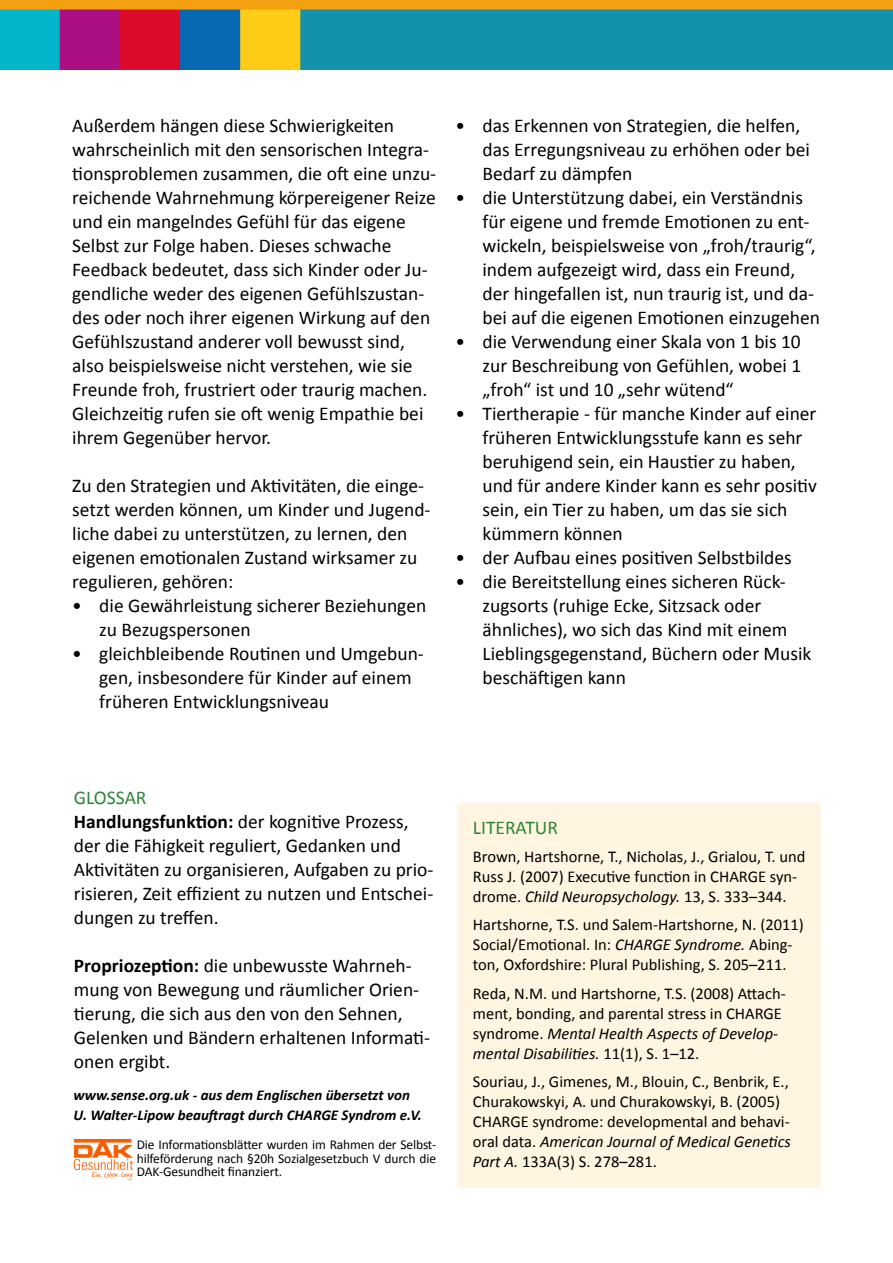
<style>
.page{position:relative;width:893px;height:1263px;background:#fff}
.page>*{position:absolute;margin:0;border:0;box-sizing:border-box;transform-origin:0 0}
.t1{font:19.5px/24px "Calibri";color:#000}
.t2{font:19.5px "Calibri";color:#2c8637}
.t3{font:16.5px/20px "Calibri";color:#000}
.t4{font:italic 700 15px/19.5px "Calibri";color:#000}
.t5{font:13.5px/13.5px "Calibri";letter-spacing:-.01em;color:#000;text-align:justify}
.s1{color:#2c8637}
.s2{font-weight:700}
.s3{font-style:italic}
</style>
<div class="page">
<img style="left:0;top:0;width:893px;height:69px">
<div style="left:457px;top:804px;width:364px;height:384px;background:#fff5e0"></div>
<img style="left:74px;top:1139px;width:59px;height:41px">
<p class="t1" style="left:72px;top:113px;width:365px">Außerdem hängen diese Schwierigkeiten wahrscheinlich mit den sensorischen Integra&shy;tionsproblemen zusammen, die oft eine unzu&shy;reichende Wahrnehmung körpereigener Reize und ein mangelndes Gefühl für das eigene Selbst zur Folge haben. Dieses schwache Feedback bedeutet, dass sich Kinder oder Ju&shy;gendliche weder des eigenen Gefühlszustan&shy;des oder noch ihrer eigenen Wirkung auf den Gefühlszustand anderer voll bewusst sind, also beispielsweise nicht verstehen, wie sie Freunde froh, frustriert oder traurig machen.<br>Gleichzeitig rufen sie oft wenig Empathie bei ihrem Gegenüber hervor.</p>
<p class="t1" style="left:72px;top:473px;width:360px">Zu den Strategien und Aktivitäten, die einge&shy;setzt werden können, um Kinder und Jugend&shy;liche dabei zu unterstützen, zu lernen, den eigenen emotionalen Zustand wirksamer zu regulieren, gehören:</p>
<p class="t1" style="left:99px;top:593px;width:328px;text-indent:-27px">• die Gewährleistung sicherer Beziehungen zu Bezugspersonen</p>
<p class="t1" style="left:99px;top:641px;width:326px;text-indent:-27px">• gleichbleibende Routinen und Umgebun&shy;gen, insbesondere für Kinder auf einem früheren Entwicklungsniveau</p>
<p class="t1" style="left:482px;top:113px;width:329px;text-indent:-27px">• das Erkennen von Strategien, die helfen, das Erregungsniveau zu erhöhen oder bei<br>Bedarf zu dämpfen</p>
<p class="t1" style="left:482px;top:185px;width:339px;text-indent:-27px">• die Unterstützung dabei, ein Verständnis für eigene und fremde Emotionen zu ent&shy;wickeln, beispielsweise von „froh/traurig“, indem aufgezeigt wird, dass ein Freund, der hingefallen ist, nun traurig ist, und da&shy;bei auf die eigenen Emotionen einzugehen</p>
<p class="t1" style="left:482px;top:329px;width:320px;text-align:justify;text-indent:-27px">• die Verwendung einer Skala von 1 bis 10 zur Beschreibung von Gefühlen, wobei 1 „froh“ ist und 10 „sehr wütend“</p>
<p class="t1" style="left:482px;top:401px;width:336px;text-indent:-27px">• Tiertherapie - für manche Kinder auf einer früheren Entwicklungsstufe kann es sehr beruhigend sein, ein Haustier zu haben, und für andere Kinder kann es sehr positiv sein, ein Tier zu haben, um das sie sich kümmern können</p>
<p class="t1" style="left:455px;top:545px;width:338px">• der Aufbau eines positiven Selbstbildes</p>
<p class="t1" style="left:482px;top:569px;width:330px;text-indent:-27px">• die Bereitstellung eines sicheren Rück&shy;zugsorts (ruhige Ecke, Sitzsack oder ähnliches), wo sich das Kind mit einem Lieblingsgegenstand, Büchern oder Musik beschäftigen kann</p>
<p class="t1" style="left:74px;top:785px;width:361px"><span class="s1">GLOSSAR<br></span><span class="s2">Handlungsfunktion:</span> der kognitive Prozess, der die Fähigkeit reguliert, Gedanken und Aktivitäten zu organisieren, Aufgaben zu prio&shy;risieren, Zeit effizient zu nutzen und Entschei&shy;dungen zu treffen.</p>
<p class="t1" style="left:74px;top:953px;width:358px"><span class="s2">Propriozeption:</span> die unbewusste Wahrneh&shy;mung von Bewegung und räumlicher Orien&shy;tierung, die sich aus den von den Sehnen, Gelenken und Bändern erhaltenen Informati&shy;onen ergibt.</p>
<p class="t4" style="left:74px;top:1086px;width:350px">www.sense.org.uk - aus dem Englischen übersetzt von<br>U. Walter-Lipow beauftragt durch CHARGE Syndrom e.V.</p>
<p class="t5" style="left:137px;top:1138px;width:301px">Die Informationsblätter wurden im Rahmen der Selbst&shy;hilfeförderung nach §20h Sozialgesetzbuch V durch die DAK-Gesundheit finanziert.</p>
<p class="t2" style="left:473px;top:815px;width:87px">LITERATUR</p>
<p class="t3" style="left:473px;top:847px;width:334px">Brown, Hartshorne, T., Nicholas, J., Grialou, T. und<br>Russ J. (2007) Executive function in CHARGE syn&shy;drome. <span class="s3">Child Neuropsychology.</span> 13, S. 333–344.</p>
<p class="t3" style="left:473px;top:915px;width:332px">Hartshorne, T.S. und Salem-Hartshorne, N. (2011)<br>Social/Emotional. In: <span class="s3">CHARGE Syndrome.</span> Abing&shy;ton, Oxfordshire: Plural Publishing, S. 205–211.</p>
<p class="t3" style="left:473px;top:983px;width:314px">Reda, N.M. und Hartshorne, T.S. (2008) Attach&shy;ment, bonding, and parental stress in CHARGE syndrome. <span class="s3">Mental Health Aspects of Develop&shy;mental Disabilities.</span> 11(1), S. 1–12.</p>
<p class="t3" style="left:473px;top:1072px;width:320px">Souriau, J., Gimenes, M., Blouin, C., Benbrik, E., Churakowskyi, A. und Churakowskyi, B. (2005)<br>CHARGE syndrome: developmental and behavi&shy;oral data. <span class="s3">American Journal of Medical Genetics Part A.</span> 133A(3) S. 278–281.</p>
</div>
